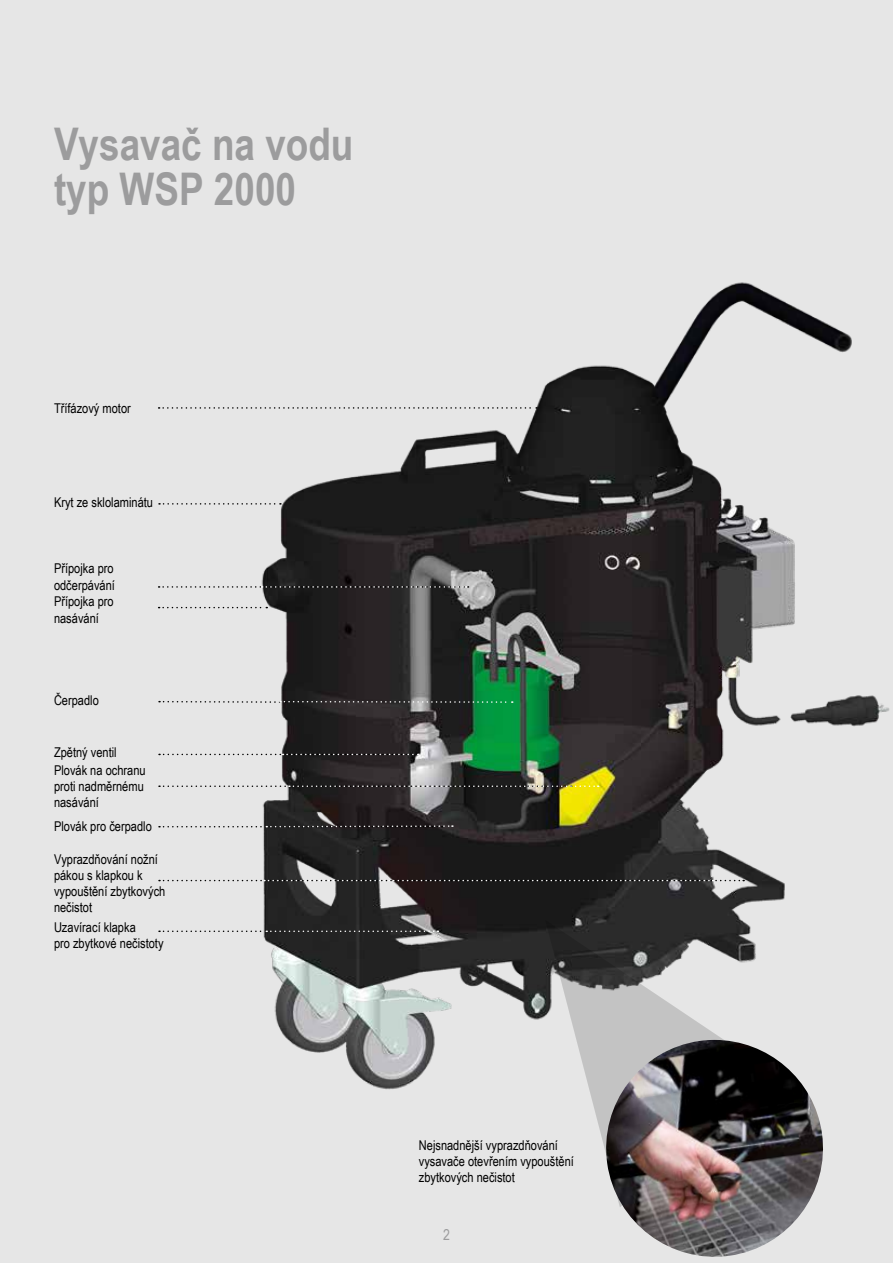
<style>
.page{position:relative;width:893px;height:1263px;background:#e6e6e6}
.page>*{position:absolute;margin:0;border:0;box-sizing:border-box;transform-origin:0 0}
.t1{font:700 45px/45px "Arial Narrow";color:#9c9c9d}
.t2{font:15px "Arial Narrow";color:#9c9c9d}
.t3{font:13.5px/16.2px "Arial Narrow";color:#000}
</style>
<div class="page">
<img style="left:252px;top:282px;width:638px;height:808px">
<svg style="left:159px;top:607px;width:108px;height:1px"></svg>
<svg style="left:159px;top:586px;width:310px;height:2px"></svg>
<svg style="left:159px;top:503px;width:122px;height:2px"></svg>
<svg style="left:159px;top:407px;width:378px;height:2px"></svg>
<svg style="left:159px;top:754px;width:260px;height:1px"></svg>
<svg style="left:159px;top:701px;width:354px;height:2px"></svg>
<svg style="left:159px;top:785px;width:440px;height:2px"></svg>
<svg style="left:159px;top:825px;width:294px;height:3px"></svg>
<svg style="left:159px;top:880px;width:585px;height:1px"></svg>
<svg style="left:159px;top:930px;width:279px;height:2px"></svg>
<svg style="left:545px;top:920px;width:216px;height:206px"></svg>
<img style="left:599px;top:1040px;width:231px;height:217px">
<h1 class="t1" style="left:54px;top:120px;width:301px">Vysavač na vodu typ WSP 2000</h1>
<p class="t3" style="left:54px;top:400px;width:78px">Třífázový motor</p>
<p class="t3" style="left:54px;top:494px;width:101px">Kryt ze sklolaminátu</p>
<p class="t3" style="left:54px;top:560px;width:62px">Přípojka pro odčerpávání</p>
<p class="t3" style="left:54px;top:592px;width:61px">Přípojka pro nasávání</p>
<p class="t3" style="left:54px;top:692px;width:46px">Čerpadlo</p>
<p class="t3" style="left:54px;top:744px;width:64px">Zpětný ventil</p>
<p class="t3" style="left:54px;top:761px;width:93px">Plovák na ochranu proti nadměrnému nasávání</p>
<p class="t3" style="left:54px;top:817px;width:99px">Plovák pro čerpadlo</p>
<p class="t3" style="left:54px;top:850px;width:113px">Vyprazdňování nožní pákou s klapkou k vypouštění zbytkových nečistot</p>
<p class="t3" style="left:54px;top:919px;width:111px">Uzavírací klapka<br>pro zbytkové nečistoty</p>
<p class="t3" style="left:419px;top:1136px;width:157px">Nejsnadnější vyprazdňování vysavače otevřením vypouštění zbytkových nečistot</p>
<p class="t2" style="left:443px;top:1223px;width:8px">2</p>
</div>
